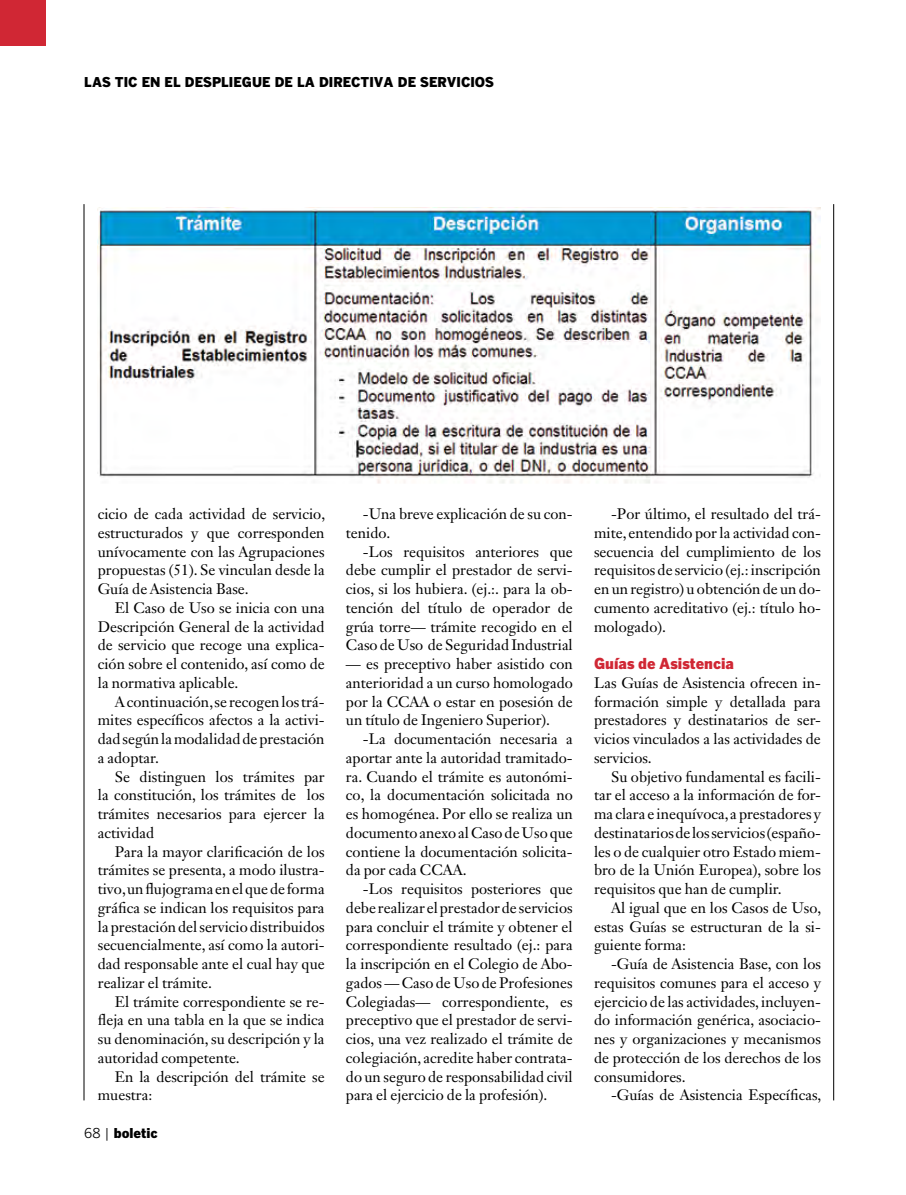
<style>
.page{position:relative;width:906px;height:1195px;background:#fff}
.page>*{position:absolute;margin:0;border:0;box-sizing:border-box;transform-origin:0 0}
.t1{font:15px/18.8px "Janson Text LT Std";color:#000;text-align:justify}
.t2{font:900 15px "Benton Gothic";color:#d02734}
.t3{font:900 13.5px "Benton Gothic";color:#000}
.s1{font-weight:400}
</style>
<div class="page">
<hr style="left:84px;top:204px;width:1px;height:896px;background:#000">
<hr style="left:833px;top:204px;width:1px;height:896px;background:#000">
<div style="left:0;top:0;width:46px;height:46px;background:#d02734"></div>
<img style="left:98px;top:207px;width:723px;height:277px">
<p class="t3" style="left:84px;top:74px;width:411px">LAS TIC EN EL DESPLIEGUE DE LA DIRECTIVA DE SERVICIOS</p>
<p class="t1" style="left:98px;top:504px;width:229px">cicio de cada actividad de servicio, estructurados y que corresponden unívocamente con las Agrupaciones propuestas (51). Se vinculan desde la Guía de Asistencia Base.</p>
<p class="t1" style="left:98px;top:598px;width:228px;text-indent:17px">El Caso de Uso se inicia con una Descripción General de la actividad de servicio que recoge una explica&shy;ción sobre el contenido, así como de la normativa aplicable.</p>
<p class="t1" style="left:98px;top:692px;width:228px;text-indent:17px">A continuación, se recogen los trá&shy;mites específicos afectos a la activi&shy;dad según la modalidad de prestación a adoptar.</p>
<p class="t1" style="left:98px;top:767px;width:228px;text-indent:17px">Se distinguen los trámites par la constitución, los trámites de los trámites necesarios para ejercer la actividad</p>
<p class="t1" style="left:98px;top:842px;width:228px;text-indent:17px">Para la mayor clarificación de los trámites se presenta, a modo ilustra&shy;tivo, un flujograma en el que de forma gráfica se indican los requisitos para la prestación del servicio distribuidos secuencialmente, así como la autori&shy;dad responsable ante el cual hay que realizar el trámite.</p>
<p class="t1" style="left:98px;top:992px;width:228px;text-indent:17px">El trámite correspondiente se re&shy;fleja en una tabla en la que se indica su denominación, su descripción y la autoridad competente.</p>
<p class="t1" style="left:98px;top:1067px;width:228px;text-indent:17px">En la descripción del trámite se muestra:</p>
<p class="t3" style="left:84px;top:1124px;width:75px"><span class="s1">68 |</span> boletic</p>
<p class="t1" style="left:346px;top:504px;width:228px;text-indent:17px">-Una breve explicación de su con&shy;tenido.</p>
<p class="t1" style="left:346px;top:542px;width:228px;text-indent:17px">-Los requisitos anteriores que debe cumplir el prestador de servi&shy;cios, si los hubiera. (ej.:. para la ob&shy;tención del título de operador de grúa torre— trámite recogido en el Caso de Uso de Seguridad Industrial</p>
<p class="t1" style="left:346px;top:654px;width:228px">— es preceptivo haber asistido con anterioridad a un curso homologado por la CCAA o estar en posesión de un título de Ingeniero Superior).</p>
<p class="t1" style="left:346px;top:729px;width:228px;text-indent:17px">-La documentación necesaria a aportar ante la autoridad tramitado&shy;ra. Cuando el trámite es autonómi&shy;co, la documentación solicitada no es homogénea. Por ello se realiza un documento anexo al Caso de Uso que contiene la documentación solicita&shy;da por cada CCAA.</p>
<p class="t1" style="left:346px;top:879px;width:228px;text-indent:17px">-Los requisitos posteriores que debe realizar el prestador de servicios para concluir el trámite y obtener el correspondiente resultado (ej.: para la inscripción en el Colegio de Abo&shy;gados — Caso de Uso de Profesiones Colegiadas— correspondiente, es preceptivo que el prestador de servi&shy;cios, una vez realizado el trámite de colegiación, acredite haber contrata&shy;do un seguro de responsabilidad civil para el ejercicio de la profesión).</p>
<p class="t1" style="left:594px;top:504px;width:228px;text-indent:17px">-Por último, el resultado del trá&shy;mite, entendido por la actividad con&shy;secuencia del cumplimiento de los requisitos de servicio (ej.: inscripción en un registro) u obtención de un do&shy;cumento acreditativo (ej.: título ho&shy;mologado).</p>
<p class="t2" style="left:594px;top:654px;width:141px">Guías de Asistencia</p>
<p class="t1" style="left:594px;top:673px;width:228px">Las Guías de Asistencia ofrecen in&shy;formación simple y detallada para prestadores y destinatarios de ser&shy;vicios vinculados a las actividades de servicios.</p>
<p class="t1" style="left:594px;top:767px;width:228px;text-indent:17px">Su objetivo fundamental es facili&shy;tar el acceso a la información de for&shy;ma clara e inequívoca, a prestadores y destinatarios de los servicios (españo&shy;les o de cualquier otro Estado miem&shy;bro de la Unión Europea), sobre los requisitos que han de cumplir.</p>
<p class="t1" style="left:594px;top:898px;width:229px;text-indent:17px">Al igual que en los Casos de Uso, estas Guías se estructuran de la si&shy;guiente forma:</p>
<p class="t1" style="left:594px;top:954px;width:228px;text-indent:17px">-Guía de Asistencia Base, con los requisitos comunes para el acceso y ejercicio de las actividades, incluyen&shy;do información genérica, asociacio&shy;nes y organizaciones y mecanismos de protección de los derechos de los consumidores.</p>
<p class="t1" style="left:611px;top:1086px;width:212px">-Guías de Asistencia Específicas,</p>
</div>
